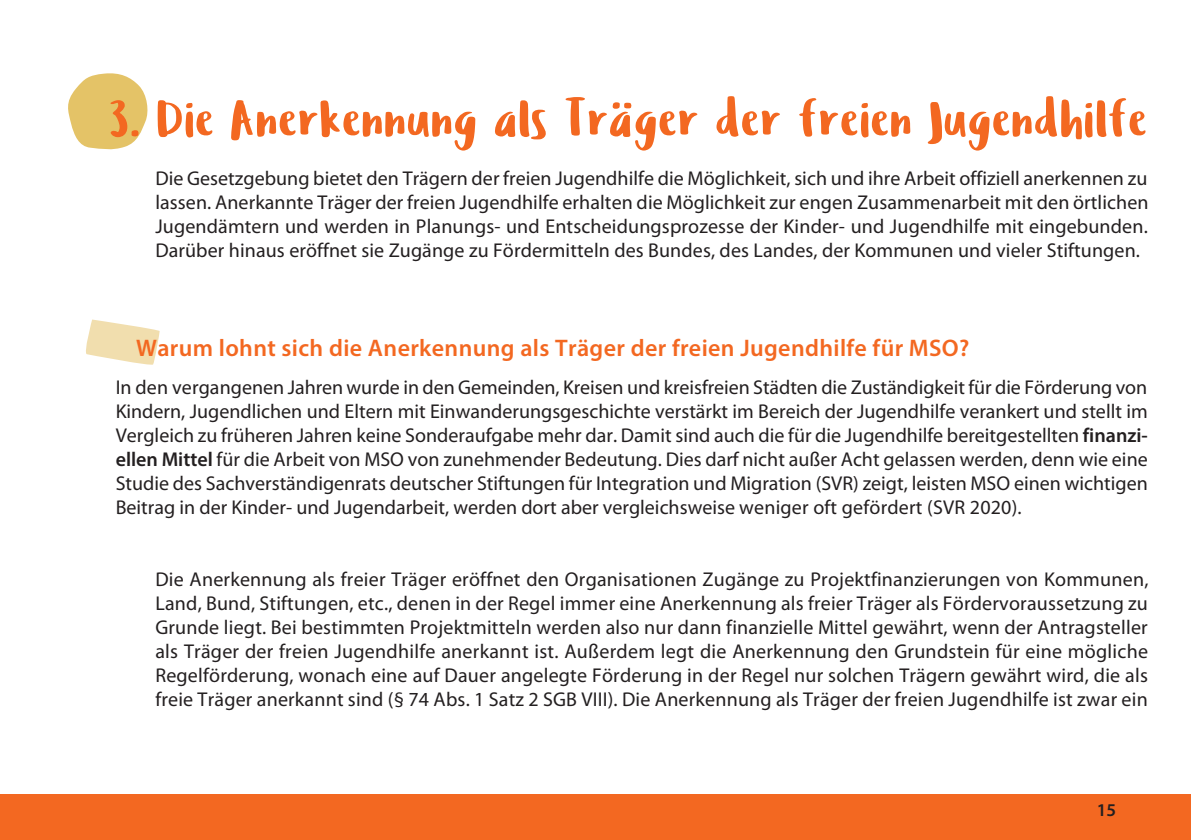
<style>
.page{position:relative;width:1191px;height:840px;background:#fff}
.page>*{position:absolute;margin:0;border:0;box-sizing:border-box;transform-origin:0 0}
.Rubrik_re{font:52px "Ludicrous";letter-spacing:.015em;color:#f36821}
.Headline_ZwÜ{font:600 24px "Myriad Pro";letter-spacing:.015em;color:#f36821}
.Fließtext{font:20px/24px "Myriad Pro";letter-spacing:.01em;color:#231f20;text-align:justify}
.t1{font:600 18px "Myriad Pro";color:#231f20}
.s1{font-weight:600}
</style>
<div class="page">
<div style="left:0;top:794px;width:1191px;height:45px;background:#f36821"></div>
<svg style="left:86px;top:319px;width:74px;height:46px"></svg>
<svg style="left:68px;top:73px;width:80px;height:77px"></svg>
<p class="Rubrik_re" style="left:110px;top:83px;width:1039px">3. Die Anerkennung als Träger der freien Jugendhilfe</p>
<p class="Fließtext" style="left:155px;top:166px;width:994px">Die Gesetzgebung bietet den Trägern der freien Jugendhilfe die Möglichkeit, sich und ihre Arbeit offiziell anerkennen zu lassen. Anerkannte Träger der freien Jugendhilfe erhalten die Möglichkeit zur engen Zusammenarbeit mit den örtlichen Jugendämtern und werden in Planungs- und Entscheidungsprozesse der Kinder- und Jugendhilfe mit eingebunden.<br>Darüber hinaus eröffnet sie Zugänge zu Fördermitteln des Bundes, des Landes, der Kommunen und vieler Stiftungen.</p>
<p class="Headline_ZwÜ" style="left:136px;top:333px;width:835px">Warum lohnt sich die Anerkennung als Träger der freien Jugendhilfe für MSO?</p>
<p class="Fließtext" style="left:116px;top:374px;width:1033px">In den vergangenen Jahren wurde in den Gemeinden, Kreisen und kreisfreien Städten die Zuständigkeit für die Förderung von Kindern, Jugendlichen und Eltern mit Einwanderungsgeschichte verstärkt im Bereich der Jugendhilfe verankert und stellt im Vergleich zu früheren Jahren keine Sonderaufgabe mehr dar. Damit sind auch die für die Jugendhilfe bereitgestellten <span class="s1">finanzi&shy;ellen Mittel</span> für die Arbeit von MSO von zunehmender Bedeutung. Dies darf nicht außer Acht gelassen werden, denn wie eine Studie des Sachverständigenrats deutscher Stiftungen für Integration und Migration (SVR) zeigt, leisten MSO einen wichtigen Beitrag in der Kinder- und Jugendarbeit, werden dort aber vergleichsweise weniger oft gefördert (SVR 2020).</p>
<p class="Fließtext" style="left:155px;top:566px;width:994px">Die Anerkennung als freier Träger eröffnet den Organisationen Zugänge zu Projektfinanzierungen von Kommunen, Land, Bund, Stiftungen, etc., denen in der Regel immer eine Anerkennung als freier Träger als Fördervoraussetzung zu Grunde liegt. Bei bestimmten Projektmitteln werden also nur dann finanzielle Mittel gewährt, wenn der Antragsteller als Träger der freien Jugendhilfe anerkannt ist. Außerdem legt die Anerkennung den Grundstein für eine mögliche Regelförderung, wonach eine auf Dauer angelegte Förderung in der Regel nur solchen Trägern gewährt wird, die als freie Träger anerkannt sind (§ 74 Abs. 1 Satz 2 SGB VIII). Die Anerkennung als Träger der freien Jugendhilfe ist zwar ein</p>
<p class="t1" style="left:1096px;top:797px;width:21px">15</p>
</div>
